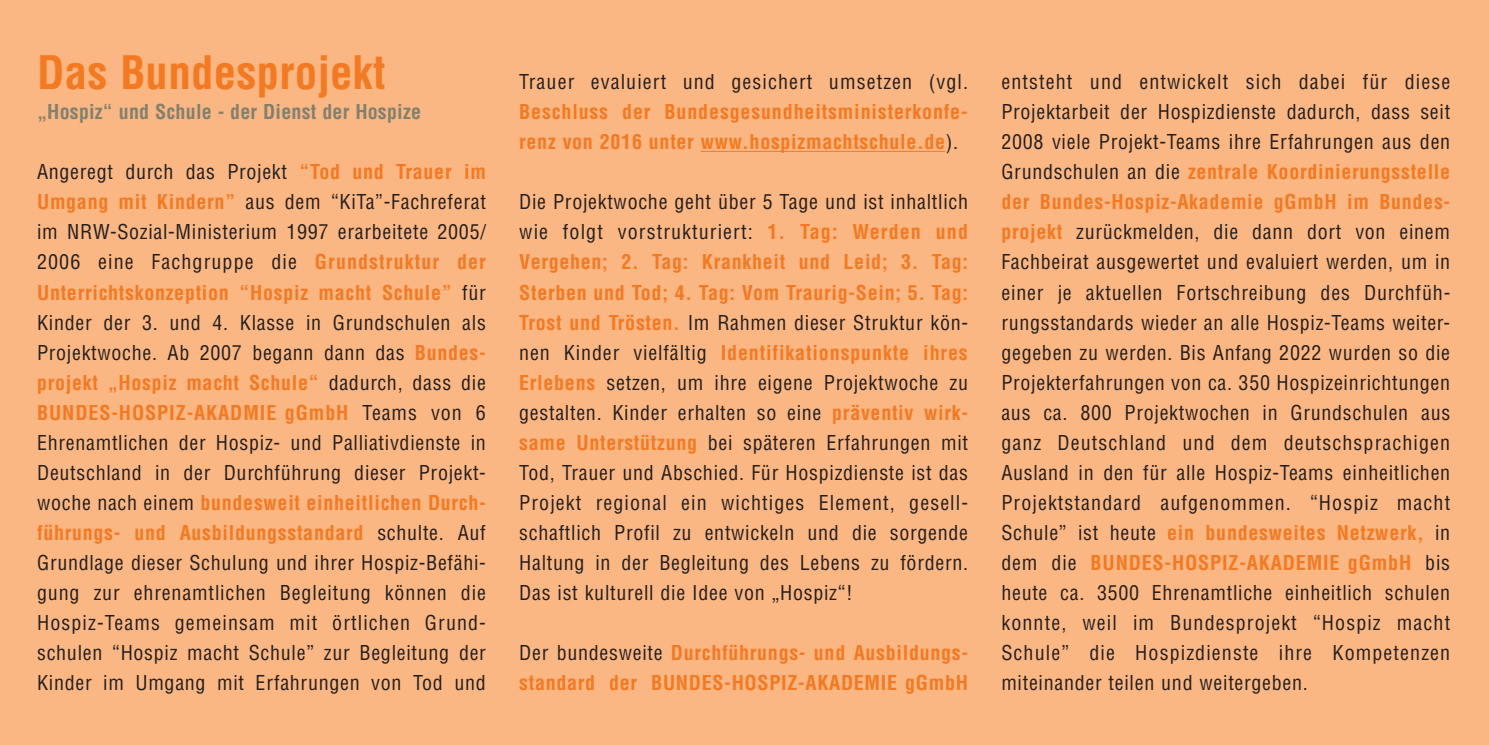
<style>
.page{position:relative;width:1489px;height:745px;background:#fff}
.page>*{position:absolute;margin:0;border:0;box-sizing:border-box;transform-origin:0 0}
.t1{font:700 condensed 45px "Helvetica LT Std";letter-spacing:.005em;color:#f47921}
.t2{font:condensed 20px/30px "Helvetica LT Std";letter-spacing:.035em;color:#231f20;text-align:justify}
.t3{font:700 condensed 20px/30px "Helvetica LT Std";letter-spacing:.035em;color:#f47921}
.t4{font:condensed 20px "Helvetica LT Std";letter-spacing:.055em;color:#231f20}
.t5{font:700 condensed 20px "Helvetica LT Std";letter-spacing:.01em;color:#82806e}
.s1{font-weight:700;color:#f47921}
.s2{font-weight:400;color:#231f20}
</style>
<div class="page">
<div style="left:0;top:0;width:1488px;height:743px;background:#fab783"></div>
<hr style="left:700px;top:151px;width:42px;height:1px;background:#f47921">
<hr style="left:742px;top:151px;width:203px;height:1px;background:#f47921">
<h1 class="t1" style="left:37px;top:45px;width:350px">Das Bundesprojekt</h1>
<p class="t5" style="left:37px;top:99px;width:385px">„Hospiz“ und Schule - der Dienst der Hospize</p>
<p class="t2" style="left:37px;top:157px;width:450px">Angeregt durch das Projekt <span class="s1">“Tod und Trauer im Umgang mit Kindern”</span> aus dem “KiTa”-Fachreferat im NRW-Sozial-Ministerium 1997 erarbeitete 2005/ 2006 eine Fachgruppe die <span class="s1">Grundstruktur der Unterrichtskonzeption “Hospiz macht Schule”</span> für Kinder der 3. und 4. Klasse in Grundschulen als Projektwoche. Ab 2007 begann dann das <span class="s1">Bundes&shy;projekt „Hospiz macht Schule“</span> dadurch, dass die <span class="s1">BUNDES-HOSPIZ-AKADMIE gGmbH</span> Teams von 6<br>Ehrenamtlichen der Hospiz- und Palliativdienste in Deutschland in der Durchführung dieser Projekt&shy;woche nach einem <span class="s1">bundesweit einheitlichen Durch&shy;führungs- und Ausbildungsstandard</span> schulte. Auf Grundlage dieser Schulung und ihrer Hospiz-Befähi&shy;gung zur ehrenamtlichen Begleitung können die Hospiz-Teams gemeinsam mit örtlichen Grund&shy;schulen “Hospiz macht Schule” zur Begleitung der Kinder im Umgang mit Erfahrungen von Tod und</p>
<p class="t4" style="left:519px;top:69px;width:450px">Trauer evaluiert und gesichert umsetzen (vgl.</p>
<p class="t3" style="left:519px;top:97px;width:450px">Beschluss der Bundesgesundheitsministerkonfe&shy;renz von 2016 unter www.hospizmachtschule.de<span class="s2">).</span></p>
<p class="t2" style="left:519px;top:187px;width:450px">Die Projektwoche geht über 5 Tage und ist inhaltlich wie folgt vorstrukturiert: <span class="s1">1. Tag: Werden und Vergehen; 2. Tag: Krankheit und Leid; 3. Tag:<br>Sterben und Tod; 4. Tag: Vom Traurig-Sein; 5. Tag:<br>Trost und Trösten.</span> Im Rahmen dieser Struktur kön&shy;nen Kinder vielfältig <span class="s1">Identifikationspunkte ihres Erlebens</span> setzen, um ihre eigene Projektwoche zu gestalten. Kinder erhalten so eine <span class="s1">präventiv wirk&shy;same Unterstützung</span> bei späteren Erfahrungen mit Tod, Trauer und Abschied. Für Hospizdienste ist das Projekt regional ein wichtiges Element, gesell&shy;schaftlich Profil zu entwickeln und die sorgende Haltung in der Begleitung des Lebens zu fördern.<br>Das ist kulturell die Idee von „Hospiz“!</p>
<p class="t3" style="left:519px;top:637px;width:450px"><span class="s2">Der bundesweite</span> Durchführungs- und Ausbildungs&shy;standard der BUNDES-HOSPIZ-AKADEMIE gGmbH</p>
<p class="t2" style="left:1001px;top:67px;width:450px">entsteht und entwickelt sich dabei für diese Projektarbeit der Hospizdienste dadurch, dass seit 2008 viele Projekt-Teams ihre Erfahrungen aus den Grundschulen an die <span class="s1">zentrale Koordinierungsstelle der Bundes-Hospiz-Akademie gGmbH im Bundes&shy;projekt</span> zurückmelden, die dann dort von einem Fachbeirat ausgewertet und evaluiert werden, um in einer je aktuellen Fortschreibung des Durchfüh&shy;rungsstandards wieder an alle Hospiz-Teams weiter&shy;gegeben zu werden. Bis Anfang 2022 wurden so die Projekterfahrungen von ca. 350 Hospizeinrichtungen aus ca. 800 Projektwochen in Grundschulen aus ganz Deutschland und dem deutschsprachigen Ausland in den für alle Hospiz-Teams einheitlichen Projektstandard aufgenommen. “Hospiz macht Schule” ist heute <span class="s1">ein bundesweites Netzwerk,</span> in dem die <span class="s1">BUNDES-HOSPIZ-AKADEMIE gGmbH</span> bis heute ca. 3500 Ehrenamtliche einheitlich schulen konnte, weil im Bundesprojekt “Hospiz macht Schule” die Hospizdienste ihre Kompetenzen miteinander teilen und weitergeben.</p>
</div>
